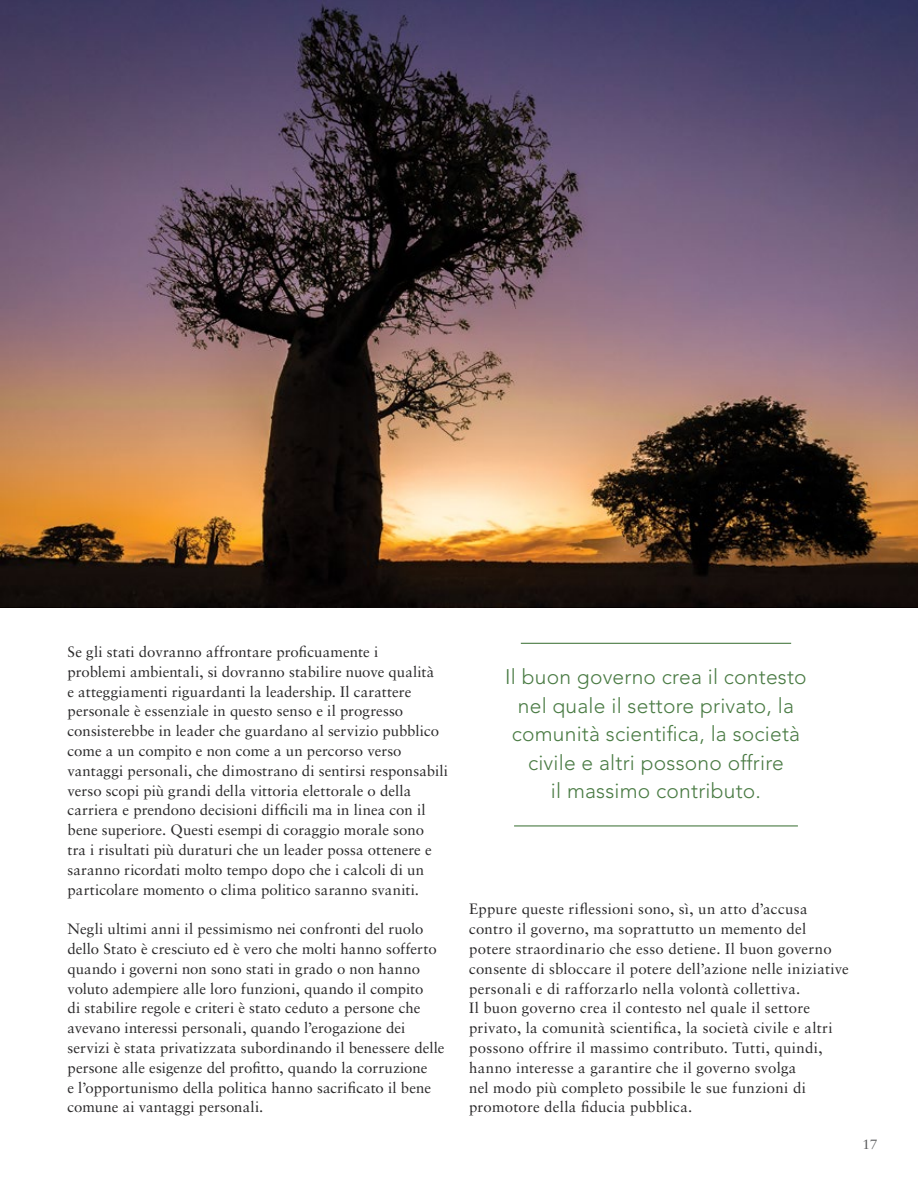
<style>
.page{position:relative;width:918px;height:1188px;background:#fff}
.page>*{position:absolute;margin:0;border:0;box-sizing:border-box;transform-origin:0 0}
.t1{font:300 21px/28.5px "Avenir LT Std";letter-spacing:.01em;color:#4a7b44;text-align:center}
.t2{font:15px/19.8px "Sabon LT Std";letter-spacing:.01em;color:#292829}
.t3{font:13.5px "Sabon LT Std";color:#58595b}
</style>
<div class="page">
<hr style="left:521px;top:643px;width:270px;height:1px;background:#4a7b44">
<hr style="left:514px;top:825px;width:284px;height:1px;background:#4a7b44">
<img style="left:0;top:0;width:918px;height:608px">
<p class="t2" style="left:68px;top:642px;width:382px">Se gli stati dovranno affrontare proficuamente i<br>problemi ambientali, si dovranno stabilire nuove qualità<br>e atteggiamenti riguardanti la leadership. Il carattere personale è essenziale in questo senso e il progresso consisterebbe in leader che guardano al servizio pubblico come a un compito e non come a un percorso verso vantaggi personali, che dimostrano di sentirsi responsabili verso scopi più grandi della vittoria elettorale o della carriera e prendono decisioni difficili ma in linea con il bene superiore. Questi esempi di coraggio morale sono<br>tra i risultati più duraturi che un leader possa ottenere e saranno ricordati molto tempo dopo che i calcoli di un particolare momento o clima politico saranno svaniti.</p>
<p class="t2" style="left:68px;top:919px;width:379px">Negli ultimi anni il pessimismo nei confronti del ruolo dello Stato è cresciuto ed è vero che molti hanno sofferto quando i governi non sono stati in grado o non hanno voluto adempiere alle loro funzioni, quando il compito<br>di stabilire regole e criteri è stato ceduto a persone che avevano interessi personali, quando l’erogazione dei servizi è stata privatizzata subordinando il benessere delle persone alle esigenze del profitto, quando la corruzione<br>e l’opportunismo della politica hanno sacrificato il bene comune ai vantaggi personali.</p>
<h1 class="t1" style="left:505px;top:663px;width:303px">Il buon governo crea il contesto nel quale il settore privato, la comunità scientifica, la società civile e altri possono offrire<br>il massimo contributo.</h1>
<p class="t2" style="left:469px;top:899px;width:381px">Eppure queste riflessioni sono, sì, un atto d’accusa contro il governo, ma soprattutto un memento del potere straordinario che esso detiene. Il buon governo consente di sbloccare il potere dell’azione nelle iniziative personali e di rafforzarlo nella volontà collettiva.<br>Il buon governo crea il contesto nel quale il settore privato, la comunità scientifica, la società civile e altri possono offrire il massimo contributo. Tutti, quindi, hanno interesse a garantire che il governo svolga<br>nel modo più completo possibile le sue funzioni di promotore della fiducia pubblica.</p>
<p class="t3" style="left:862px;top:1136px;width:17px">17</p>
</div>
